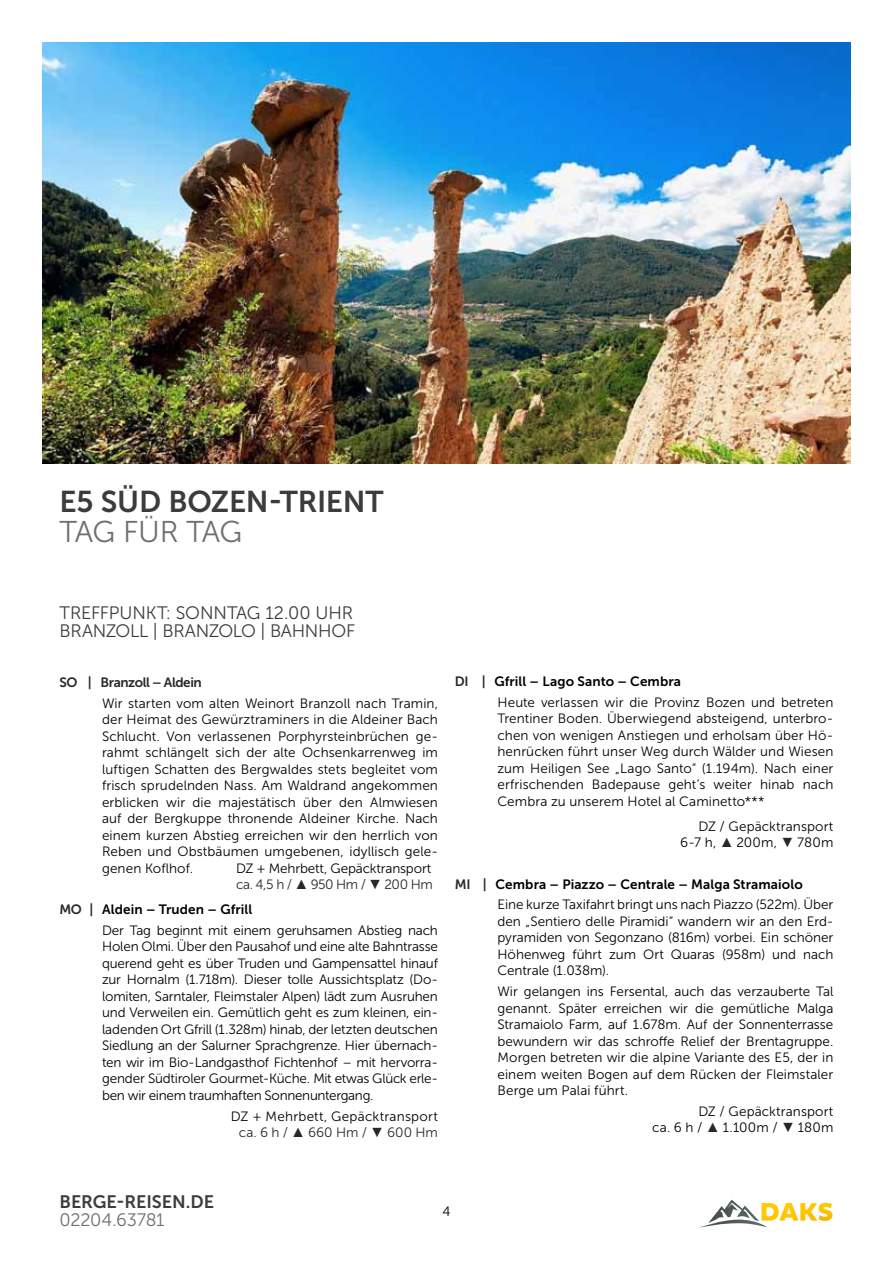
<style>
.page{position:relative;width:893px;height:1263px;background:#fff}
.page>*{position:absolute;margin:0;border:0;box-sizing:border-box;transform-origin:0 0}
.t1{font:30px "Museo Sans 700";letter-spacing:-.01em;color:#3c3c3b}
.t2{font:30px "Museo Sans 300";letter-spacing:-.01em;color:#706f6f}
.t3{font:18px "Museo Sans 300";letter-spacing:-.005em;color:#3c3c3b}
.t4{font:18px "Museo Sans 700";letter-spacing:-.005em;color:#3c3c3b}
.t5{font:18px "Museo Sans 300";letter-spacing:-.015em;color:#706f6f}
.t6{font:13.5px/16.5px "Museo Sans 300";color:#000;text-align:justify}
.t7{font:13.5px "Museo Sans 700";letter-spacing:.01em;color:#000}
.t8{font:13.5px "Museo Sans 700";letter-spacing:-.035em;color:#282827}
.s1{color:#282827}
.s2{font-family:"Arial";color:#282827}
</style>
<div class="page">
<svg style="left:699px;top:1199px;width:133px;height:29px"></svg>
<img style="left:43px;top:43px;width:807px;height:420px">
<h1 class="t1" style="left:60px;top:484px;width:319px">E5 Süd Bozen-Trient</h1>
<h1 class="t2" style="left:60px;top:515px;width:184px">Tag Für Tag</h1>
<h2 class="t3" style="left:60px;top:604px;width:73px">Treffpunkt</h2>
<h2 class="t3" style="left:166px;top:604px;width:33px">: Sonnta</h2>
<h2 class="t3" style="left:247px;top:604px;width:94px">g 12.00 Uhr</h2>
<h2 class="t3" style="left:60px;top:622px;width:13px">Branzo</h2>
<h2 class="t3" style="left:130px;top:622px;width:45px">ll | Branzo</h2>
<h2 class="t3" style="left:233px;top:622px;width:50px">lo | Bahnhof</h2>
<p class="t8" style="left:60px;top:675px;width:144px">SO | Branzoll – Aldein</p>
<p class="t6" style="left:102px;top:695px;width:337px">Wir starten vom alten Weinort B ranzoll nach Tramin, der Heimat des Gewürztraminers in die Aldeiner Bach Schlucht. Von verlassenen Porphyrsteinbrüchen ge&shy;rahmt schlängelt sich der alte Ochsenkarrenweg im luftigen Schatten des Bergwaldes stets begleitet vom frisch sprudelnden Nass. Am Waldrand angekommen erblicken wir die majestätisch über den Almwiesen auf der Bergkuppe thronende Aldeiner Kirche. Nach einem kurzen Abstieg erreichen wir den herrlich von Reben und Obstbäumen umgebenen, idyllisch gele&shy;genen Koflhof.</p>
<p class="t6" style="left:236px;top:860px;width:198px">DZ + Mehrbett, Gepäcktransport <span class="s1">ca. 4,5 h /</span> <span class="s2">▲</span> <span class="s1">950 Hm /</span> <span class="s2">▼</span> <span class="s1">200 Hm</span></p>
<p class="t8" style="left:60px;top:902px;width:12px">MO</p>
<p class="t7" style="left:90px;top:902px;width:164px"><span class="s1">|</span> Aldein – Truden – Gfrill</p>
<p class="t6" style="left:102px;top:922px;width:337px">Der Tag beginnt mit einem geruhsamen Abstieg nach Holen Olmi. Ü ber den Pausahof und eine alte Bahntrasse querend geht es über Truden und Gampensattel hinauf zur Hornalm (1.718m). Dieser tolle Aussichtsplatz (Do&shy;lomiten, Sarntaler, Fleimstaler Alpen) lädt zum Ausruhen und Verweilen ein. Gemütlich geht es zum kleinen, ein&shy;ladenden Ort Gfrill (1.328m) hinab, der letzten deutschen Siedlung an der Salurner Sprachgrenze. Hier übernach&shy;ten wir im Bio-Landgasthof Fichtenhof – mit hervorra&shy;gender Südtiroler Gourmet-Küche. Mit etwas Glück erle&shy;ben wir einem traumhaften Sonnenuntergang.</p>
<p class="t6" style="left:231px;top:1108px;width:209px;text-align:right">DZ + Mehrbett, Gepäcktransport <span class="s1">ca. 6 h /</span> <span class="s2">▲</span> <span class="s1">660 Hm /</span> <span class="s2">▼</span> <span class="s1">600 Hm</span></p>
<p class="t8" style="left:455px;top:674px;width:7px">DI</p>
<p class="t7" style="left:482px;top:674px;width:201px"><span class="s1">|</span> Gfrill – Lago Santo – Cembra</p>
<p class="t6" style="left:497px;top:694px;width:337px">Heute verlassen wir die Provinz Bozen und betreten Trentiner Boden. Ü berwiegend absteigend, unterbro&shy;chen von wenigen Anstiegen und erholsam über Hö&shy;henrücken führt unser Weg durch Wälder und Wiesen zum Heiligen See „Lago Santo“ (1.194m). Nach einer erfrischenden Badepause geht’s weiter hinab nach Cembra zu unserem Hotel al Caminetto***</p>
<p class="t6" style="left:680px;top:818px;width:155px;text-align:right">DZ / Gepäcktransport<br>6-7 h, <span class="s2">▲</span> 200m, <span class="s2">▼</span> 780m</p>
<p class="t8" style="left:455px;top:876px;width:8px">MI</p>
<p class="t7" style="left:483px;top:876px;width:321px"><span class="s1">|</span> Cembra – Piazzo – Centrale – Malga Stramaiolo</p>
<p class="t6" style="left:497px;top:897px;width:337px">Eine kurze Taxifahrt bringt uns nach Piazzo (522m). Ü ber den „Sentiero delle Piramidi“ wandern wir an den Erd&shy;pyramiden von Segonzano (816m) vorbei. Ein schöner Höhenweg führt zum Ort Quaras (958m) und nach Centrale (1.038m).</p>
<p class="t6" style="left:497px;top:983px;width:337px">Wir gelangen ins Fersental, auch das verzauberte Tal genannt. Später erreichen wir die gemütliche Malga Stramaiolo Farm, auf 1.678m. Auf der Sonnenterrasse bewundern wir das schroffe Relief der B rentagruppe.<br>Morgen betreten wir die alpine Variante des E5, der in einem weiten Bogen auf dem Rücken der Fleimstaler Berge um Palai führt.</p>
<p class="t6" style="left:652px;top:1103px;width:183px;text-align:right">DZ / Gepäcktransport<br>ca. 6 h / <span class="s2">▲</span> 1.100m / <span class="s2">▼</span> 180m</p>
<h2 class="t4" style="left:60px;top:1192px;width:154px">BERGE-REISEN .de</h2>
<h2 class="t5" style="left:60px;top:1210px;width:107px">02204.63781</h2>
<p class="t6" style="left:442px;top:1203px;width:10px">4</p>
</div>
